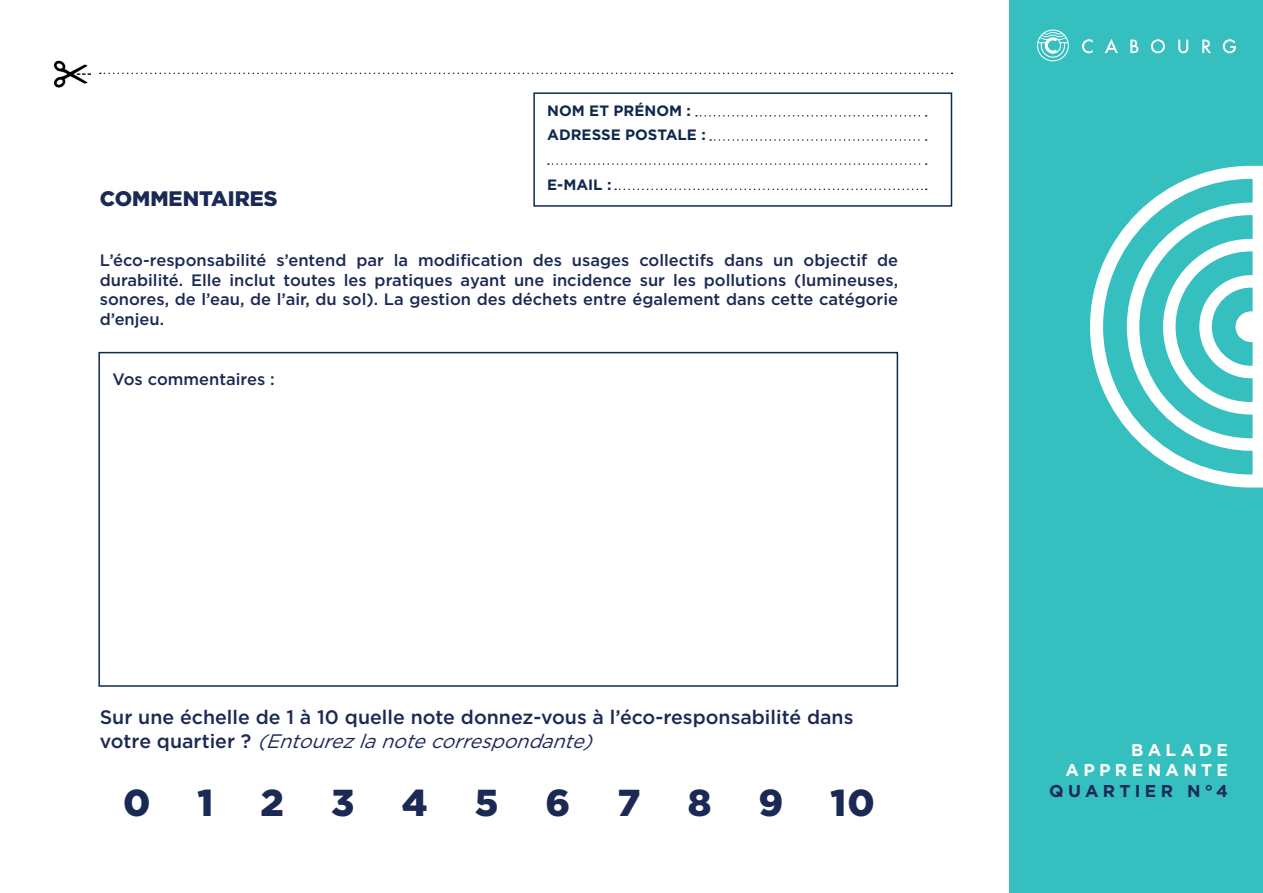
<style>
.page{position:relative;width:1263px;height:893px;background:#fff}
.page>*{position:absolute;margin:0;border:0;box-sizing:border-box;transform-origin:0 0}
.t1{font:900 37.5px "Gotham";color:#1b2955}
.t2{font:900 21px "Gotham";color:#1b2955}
.t3{font:500 19.5px/23.4px "Gotham";color:#1b2955}
.t4{font:700 17.1px/20.4px "Gotham";letter-spacing:.25em;color:#fff;text-align:right}
.t5{font:700 17.1px "Gotham";letter-spacing:.255em;color:#1b2955}
.t6{font:500 16.5px/19.8px "Gotham";color:#1b2955;text-align:justify}
.t7{font:700 15px "Gotham";color:#0e294d}
.s1{font-weight:400;font-style:italic}
</style>
<div class="page">
<div style="left:1010px;top:0;width:253px;height:893px;background:#36bfbf"></div>
<svg style="left:1082px;top:39px;width:11px;height:14px"></svg>
<svg style="left:1105px;top:39px;width:13px;height:14px"></svg>
<svg style="left:1130px;top:40px;width:8px;height:13px"></svg>
<svg style="left:1151px;top:39px;width:14px;height:14px"></svg>
<svg style="left:1178px;top:40px;width:10px;height:13px"></svg>
<svg style="left:1202px;top:40px;width:9px;height:13px"></svg>
<svg style="left:1223px;top:39px;width:13px;height:14px"></svg>
<svg style="left:1037px;top:30px;width:32px;height:31px"></svg>
<svg style="left:1090px;top:166px;width:173px;height:322px"></svg>
<div style="left:98px;top:352px;width:800px;height:335px;border:2px solid #0e294d"></div>
<svg style="left:100px;top:73px;width:852px;height:1px"></svg>
<img style="left:54px;top:60px;width:37px;height:28px">
<div style="left:533px;top:92px;width:419px;height:115px;border:2px solid #0e294d"></div>
<svg style="left:696px;top:115px;width:231px;height:2px"></svg>
<svg style="left:710px;top:139px;width:217px;height:2px"></svg>
<svg style="left:548px;top:163px;width:379px;height:2px"></svg>
<svg style="left:615px;top:189px;width:312px;height:1px"></svg>
<p class="t2" style="left:100px;top:184px;width:179px">COMMENTAIRES</p>
<p class="t7" style="left:547px;top:101px;width:145px">NOM ET PRÉNOM :</p>
<p class="t7" style="left:547px;top:125px;width:160px">ADRESSE POSTALE :</p>
<p class="t7" style="left:547px;top:174px;width:66px">E-MAIL :</p>
<p class="t6" style="left:100px;top:250px;width:800px">L’éco-responsabilité s’entend par la modification des usages collectifs dans un objectif de durabilité. Elle inclut toutes les pratiques ayant une incidence sur les pollutions (lumineuses, sonores, de l’eau, de l’air, du sol). La gestion des déchets entre également dans cette catégorie d’enjeu.</p>
<p class="t6" style="left:113px;top:369px;width:164px">Vos commentaires :</p>
<p class="t3" style="left:100px;top:705px;width:755px">Sur une échelle de 1 à 10 quelle note donnez-vous à l’éco-responsabilité dans v o t r e q u a r t i e r ? <span class="s1">(Entourezlanotecorrespondante)</span></p>
<p class="t1" style="left:123px;top:777px;width:29px">0</p>
<p class="t1" style="left:198px;top:777px;width:17px">1</p>
<p class="t1" style="left:261px;top:777px;width:25px">2</p>
<p class="t1" style="left:331px;top:777px;width:25px">3</p>
<p class="t1" style="left:402px;top:777px;width:27px">4</p>
<p class="t1" style="left:475px;top:777px;width:25px">5</p>
<p class="t1" style="left:545px;top:777px;width:26px">6</p>
<p class="t1" style="left:617px;top:777px;width:25px">7</p>
<p class="t1" style="left:688px;top:777px;width:25px">8</p>
<p class="t1" style="left:758px;top:777px;width:26px">9</p>
<p class="t1" style="left:830px;top:777px;width:46px">10</p>
<p class="t4" style="left:1065px;top:739px;width:164px">BALADE<br>APPRENANTE</p>
<p class="t5" style="left:1049px;top:779px;width:180px">QUARTIER N°4</p>
</div>
